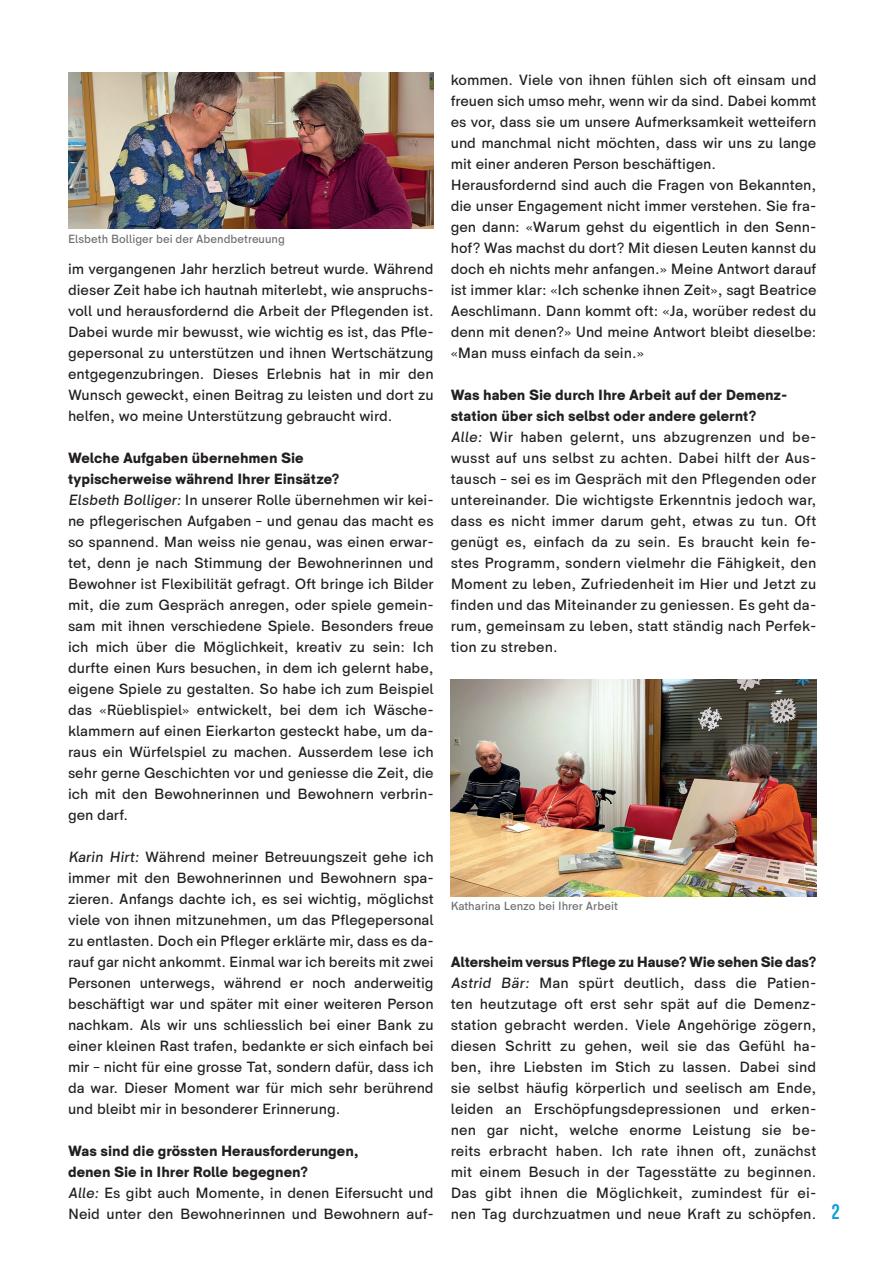
<style>
.page{position:relative;width:893px;height:1263px;background:#fff}
.page>*{position:absolute;margin:0;border:0;box-sizing:border-box;transform-origin:0 0}
.t1{font:700 21px "Bebas Neue";color:#12a0db}
.Lauftext{font:500 15px/21px "HK Sentiments";color:#231f20;text-align:justify}
.Lauftext-2{font:900 15px "HK Sentiments";color:#231f20}
.Legende{font:500 12px "HK Sentiments";color:#6c6d70}
</style>
<div class="page">
<img style="left:68px;top:72px;width:366px;height:156px">
<img style="left:451px;top:680px;width:365px;height:216px">
<p class="Legende" style="left:68px;top:230px;width:218px">Elsbeth Bolliger bei der Abendbetreuung</p>
<p class="Lauftext" style="left:68px;top:257px;width:367px">im vergangenen Jahr herzlich betreut wurde. Während dieser Zeit habe ich hautnah miterlebt, wie anspruchs&shy;voll und herausfordernd die Arbeit der Pflegenden ist.<br>Dabei wurde mir bewusst, wie wichtig es ist, das Pfle&shy;gepersonal zu unterstützen und ihnen Wertschätzung entgegenzubringen. Dieses Erlebnis hat in mir den Wunsch geweckt, einen Beitrag zu leisten und dort zu helfen, wo meine Unterstützung gebraucht wird.</p>
<p class="Lauftext-2" style="left:68px;top:446px;width:237px">Welche Aufgaben übernehmen Sie</p>
<p class="Lauftext-2" style="left:68px;top:467px;width:273px">typischerweise während Ihrer Einsätze?</p>
<p class="Lauftext" style="left:68px;top:488px;width:367px">Elsbeth Bolliger:In unserer Rolle übernehmen wir kei&shy;ne pflegerischen Aufgaben – und genau das macht es so spannend. Man weiss nie genau, was einen erwar&shy;tet, denn je nach Stimmung der Bewohnerinnen und Bewohner ist Flexibilität gefragt. Oft bringe ich Bilder mit, die zum Gespräch anregen, oder spiele gemein&shy;sam mit ihnen verschiedene Spiele. Besonders freue ich mich über die Möglichkeit, kreativ zu sein: Ich durfte einen Kurs besuchen, in dem ich gelernt habe, eigene Spiele zu gestalten. So habe ich zum Beispiel das «Rüeblispiel» entwickelt, bei dem ich Wäsche&shy;klammern auf einen Eierkarton gesteckt habe, um da&shy;raus ein Würfelspiel zu machen. Ausserdem lese ich sehr gerne Geschichten vor und geniesse die Zeit, die ich mit den Bewohnerinnen und Bewohnern verbrin&shy;gen darf.</p>
<p class="Lauftext" style="left:68px;top:845px;width:367px">Karin Hirt: Während meiner Betreuungszeit gehe ich immer mit den Bewohnerinnen und Bewohnern spa&shy;zieren. Anfangs dachte ich, es sei wichtig, möglichst viele von ihnen mitzunehmen, um das Pflegepersonal zu entlasten. Doch ein Pfleger erklärte mir, dass es da&shy;rauf gar nicht ankommt. Einmal war ich bereits mit zwei Personen unterwegs, während er noch anderweitig beschäftigt war und später mit einer weiteren Person nachkam. Als wir uns schliesslich bei einer Bank zu einer kleinen Rast trafen, bedankte er sich einfach bei mir – nicht für eine grosse Tat, sondern dafür, dass ich da war. Dieser Moment war für mich sehr berührend und bleibt mir in besonderer Erinnerung.</p>
<p class="Lauftext-2" style="left:68px;top:1139px;width:292px">Was sind die grössten Herausforderungen,</p>
<p class="Lauftext-2" style="left:68px;top:1160px;width:241px">denen Sie in Ihrer Rolle begegnen?</p>
<p class="Lauftext" style="left:68px;top:1181px;width:367px">Alle: Es gibt auch Momente, in denen Eifersucht und<br>Neid unter den Bewohnerinnen und Bewohnern auf-</p>
<p class="Lauftext" style="left:451px;top:68px;width:367px">kommen. Viele von ihnen fühlen sich oft einsam und freuen sich umso mehr, wenn wir da sind. Dabei kommt es vor, dass sie um unsere Aufmerksamkeit wetteifern und manchmal nicht möchten, dass wir uns zu lange mit einer anderen Person beschäftigen.</p>
<p class="Lauftext" style="left:451px;top:173px;width:367px">Herausfordernd sind auch die Fragen von Bekannten, die unser Engagement nicht immer verstehen. Sie fra&shy;gen dann: «Warum gehst du eigentlich in den Senn&shy;hof? Was machst du dort? Mit diesen Leuten kannst du doch eh nichts mehr anfangen.» Meine Antwort darauf ist immer klar: «Ich schenke ihnen Zeit», sagt Beatrice Aeschlimann. Dann kommt oft: «Ja, worüber redest du denn mit denen?» Und meine Antwort bleibt dieselbe: «Man muss einfach da sein.»</p>
<p class="Lauftext-2" style="left:451px;top:383px;width:338px">Was haben Sie durch Ihre Arbeit auf der Demenz-</p>
<p class="Lauftext-2" style="left:451px;top:404px;width:307px">station über sich selbst oder andere gelernt?</p>
<p class="Lauftext" style="left:451px;top:425px;width:367px">Alle: Wir haben gelernt, uns abzugrenzen und be&shy;wusst auf uns selbst zu achten. Dabei hilft der Aus&shy;tausch – sei es im Gespräch mit den Pflegenden oder untereinander. Die wichtigste Erkenntnis jedoch war, dass es nicht immer darum geht, etwas zu tun. Oft genügt es, einfach da zu sein. Es braucht kein fe&shy;stes Programm, sondern vielmehr die Fähigkeit, den Moment zu leben, Zufriedenheit im Hier und Jetzt zu finden und das Miteinander zu geniessen. Es geht da&shy;rum, gemeinsam zu leben, statt ständig nach Perfek&shy;tion zu streben.</p>
<p class="Legende" style="left:451px;top:897px;width:169px">Katharina Lenzo bei Ihrer Arbeit</p>
<p class="Lauftext-2" style="left:451px;top:950px;width:367px">Altersheim versus Pflege zu Hause? Wie sehen Sie das?</p>
<p class="Lauftext" style="left:451px;top:971px;width:367px">Astrid Bär: Man spürt deutlich, dass die Patien&shy;ten heutzutage oft erst sehr spät auf die Demenz&shy;station gebracht werden. Viele Angehörige zögern, diesen Schritt zu gehen, weil sie das Gefühl ha&shy;ben, ihre Liebsten im Stich zu lassen. Dabei sind sie selbst häufig körperlich und seelisch am Ende, leiden an Erschöpfungsdepressionen und erken&shy;nen gar nicht, welche enorme Leistung sie be&shy;reits erbracht haben. Ich rate ihnen oft, zunächst mit einem Besuch in der Tagesstätte zu beginnen.<br>Das gibt ihnen die Möglichkeit, zumindest für ei&shy;nen Tag durchzuatmen und neue Kraft zu schöpfen.</p>
<p class="t1" style="left:831px;top:1200px;width:10px">2</p>
</div>
